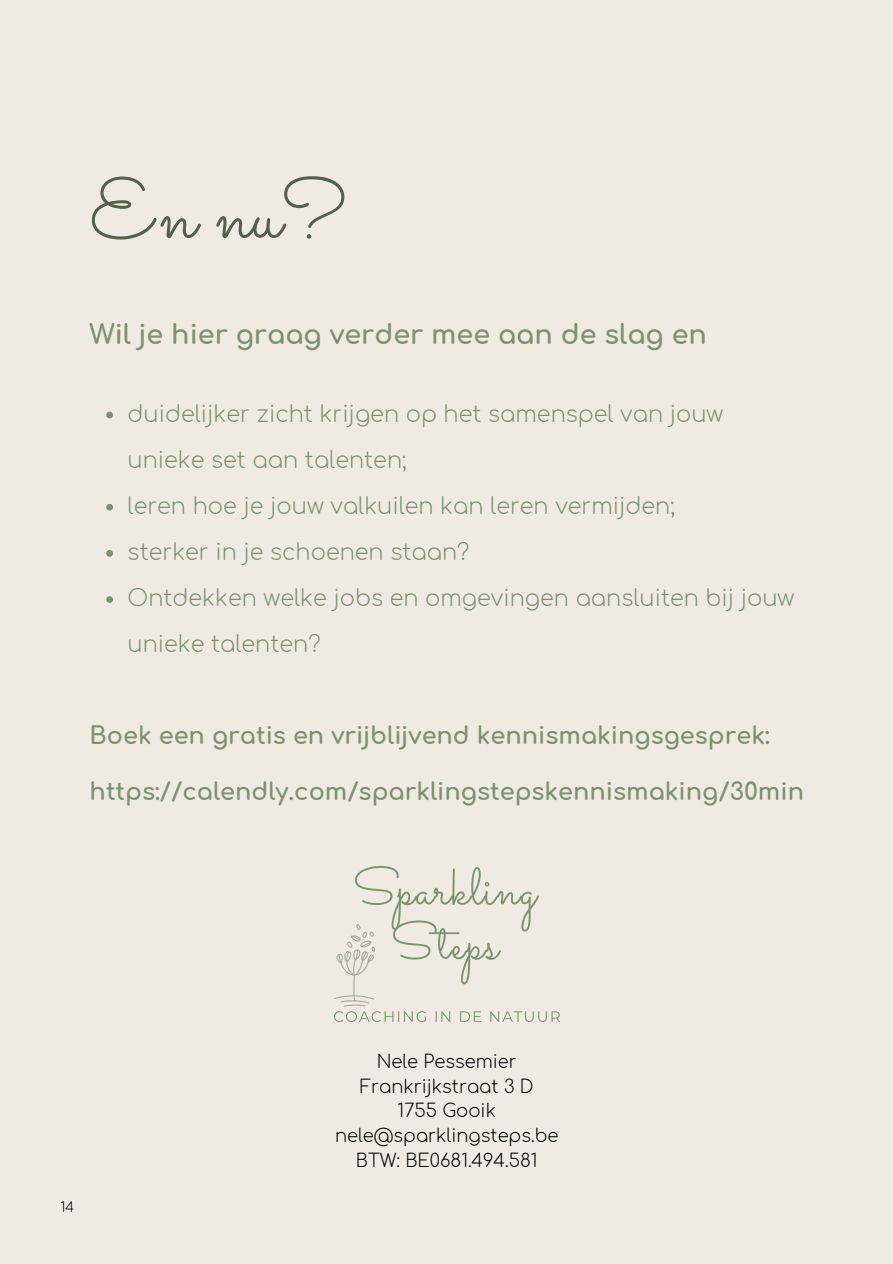
<style>
.page{position:relative;width:893px;height:1264px;background:#fff}
.page>*{position:absolute;margin:0;border:0;box-sizing:border-box;transform-origin:0 0}
.t1{font:84px "Sacramento";color:#53614d}
.t2{font:700 27px "Comfortaa";color:#7d9174}
.t3{font:700 24px "Comfortaa";color:#7d9174}
.t4{font:300 22.5px/46.2px "Comfortaa";color:#7d9174}
.t5{font:300 18px "Comfortaa";color:#000}
.t6{font:300 13.5px "Comfortaa";color:#000}
</style>
<div class="page">
<div style="left:0;top:0;width:892px;height:1263px;background:#efebe2"></div>
<svg style="left:106px;top:411px;width:7px;height:7px"></svg>
<svg style="left:106px;top:504px;width:7px;height:6px"></svg>
<svg style="left:106px;top:550px;width:7px;height:7px"></svg>
<svg style="left:106px;top:596px;width:7px;height:7px"></svg>
<img style="left:334px;top:866px;width:225px;height:155px">
<p class="t1" style="left:89px;top:159px;width:259px">En nu?</p>
<h1 class="t2" style="left:89px;top:320px;width:619px">Wil je hier graag verder mee aan de slag en</h1>
<h2 class="t4" style="left:128px;top:391px;width:597px">duidelijker zicht krijgen op het samenspel van jouw unieke set aan talenten;</h2>
<p class="t4" style="left:128px;top:483px;width:549px">leren hoe je jouw valkuilen kan leren vermijden;</p>
<p class="t4" style="left:128px;top:530px;width:343px">sterker in je schoenen staan?</p>
<p class="t4" style="left:128px;top:576px;width:668px">Ontdekken welke jobs en omgevingen aansluiten bij jouw unieke talenten?</p>
<p class="t3" style="left:90px;top:723px;width:681px">Boek een gratis en vrijblijvend kennismakingsgesprek:</p>
<h3 class="t3" style="left:90px;top:778px;width:716px">https://calendly.com/sparklingstepskennismaking/30min</h3>
<p class="t6" style="left:61px;top:1200px;width:15px">14</p>
<h3 class="t5" style="left:376px;top:1051px;width:141px">Nele Pessemier</h3>
<p class="t5" style="left:360px;top:1076px;width:175px">Frankrijkstraat 3 D</p>
<p class="t5" style="left:397px;top:1101px;width:100px">1755 Gooik</p>
<p class="t5" style="left:335px;top:1126px;width:225px">nele@sparklingsteps.be</p>
<p class="t5" style="left:356px;top:1150px;width:183px">BTW: BE0681.494.581</p>
</div>
